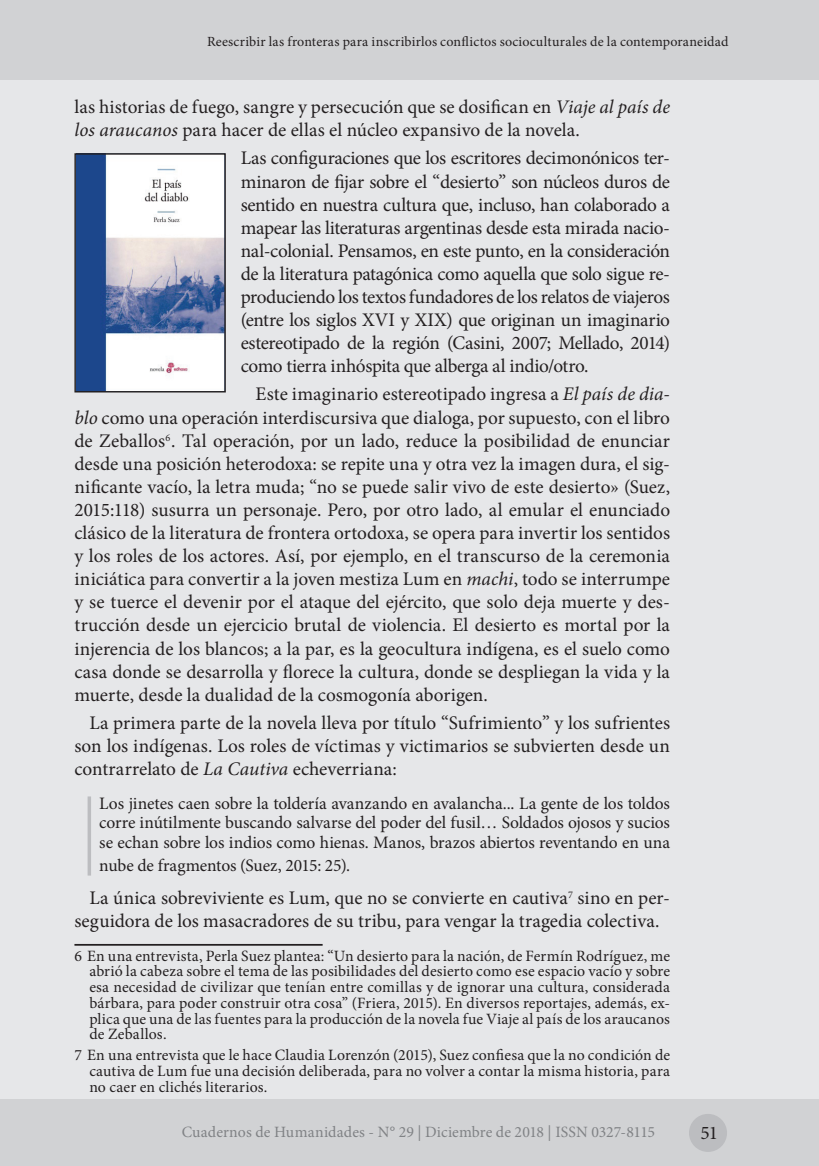
<style>
.page{position:relative;width:819px;height:1166px;background:#fff}
.page>*{position:absolute;margin:0;border:0;box-sizing:border-box;transform-origin:0 0}
.t1{font:19.25px/23.1px "Minion Pro";color:#231f20;text-align:justify}
.t2{font:17.5px/19.2px "Minion Pro";letter-spacing:-.01em;color:#231f20;text-align:justify}
.t3{font:15.75px/15.8px "Minion Pro";letter-spacing:.01em;color:#231f20;text-align:justify}
.t4{font:15.75px "Minion Pro";letter-spacing:.005em;color:#808285}
.t5{font:14px "Minion Pro";letter-spacing:.015em;color:#231f20}
.s1{font-style:italic}
</style>
<div class="page">
<div style="left:0;top:79px;width:819px;height:1027px;background:#e6e7e9"></div>
<div style="left:0;top:1099px;width:819px;height:67px;background:#d1d2d4"></div>
<div style="left:689px;top:1114px;width:38px;height:38px;background:#bcbdc0;border-radius:50%"></div>
<div style="left:0;top:0;width:819px;height:79px;background:#d1d2d4"></div>
<hr style="left:88px;top:796px;width:3px;height:79px;background:#bcbdc0">
<img style="left:76px;top:155px;width:148px;height:235px">
<div style="left:74px;top:153px;width:152px;height:239px;border:1px solid #231f20"></div>
<hr style="left:74px;top:944px;width:248px;height:2px;background:#231f20">
<p class="t5" style="left:207px;top:33px;width:523px">Reescribir las fronteras para inscribirlos conflictos socioculturales de la contemporaneidad</p>
<p class="t1" style="left:74px;top:96px;width:597px">las historias de fuego, sangre y persecución que se dosifican en <span class="s1">Viaje al país de los araucanos</span> para hacer de ellas el núcleo expansivo de la novela.</p>
<p class="t1" style="left:241px;top:147px;width:431px">Las configuraciones que los escritores decimonónicos ter&shy;minaron de fijar sobre el “desierto” son núcleos duros de sentido en nuestra cultura que, incluso, han colaborado a mapear las literaturas argentinas desde esta mirada nacio&shy;nal-colonial. Pensamos, en este punto, en la consideración de la literatura patagónica como aquella que solo sigue re&shy;produciendo los textos fundadores de los relatos de viajeros (entre los siglos XVI y XIX) que originan un imaginario estereotipado de la región (Casini, 2007; Mellado, 2014) como tierra inhóspita que alberga al indio/otro.</p>
<p class="t1" style="left:74px;top:383px;width:597px;text-indent:181px">Este imaginario estereotipado ingresa a <span class="s1">El país de dia&shy;blo</span> como una operación interdiscursiva que dialoga, por supuesto, con el libro de Zeballos<sup>6</sup>. Tal operación, por un lado, reduce la posibilidad de enunciar desde una posición heterodoxa: se repite una y otra vez la imagen dura, el sig&shy;nificante vacío, la letra muda; “no se puede salir vivo de este desierto» (Suez, 2015:118) susurra un personaje. Pero, por otro lado, al emular el enunciado clásico de la literatura de frontera ortodoxa, se opera para invertir los sentidos y los roles de los actores. Así, por ejemplo, en el transcurso de la ceremonia iniciática para convertir a la joven mestiza Lum en <span class="s1">machi</span>, todo se interrumpe y se tuerce el devenir por el ataque del ejército, que solo deja muerte y des&shy;trucción desde un ejercicio brutal de violencia. El desierto es mortal por la injerencia de los blancos; a la par, es la geocultura indígena, es el suelo como casa donde se desarrolla y florece la cultura, donde se despliegan la vida y la muerte, desde la dualidad de la cosmogonía aborigen.</p>
<p class="t1" style="left:74px;top:711px;width:597px;text-indent:15px">La primera parte de la novela lleva por título “Sufrimiento” y los sufrientes son los indígenas. Los roles de víctimas y victimarios se subvierten desde un contrarrelato de <span class="s1">La Cautiva</span> echeverriana:</p>
<p class="t2" style="left:99px;top:794px;width:572px">Los jinetes caen sobre la toldería avanzando en avalancha... La gente de los toldos corre inútilmente buscando salvarse del poder del fusil… Soldados ojosos y sucios se echan sobre los indios como hienas. Manos, brazos abiertos reventando en una</p>
<p class="t2" style="left:99px;top:855px;width:252px">nube de fragmentos (Suez, 2015: 25).</p>
<p class="t1" style="left:74px;top:886px;width:597px;text-indent:15px">La única sobreviviente es Lum, que no se convierte en cautiva<sup>7</sup> sino en per&shy;seguidora de los masacradores de su tribu, para vengar la tragedia colectiva.</p>
<p class="t3" style="left:89px;top:948px;width:582px;text-indent:-15px">6 En una entrevista, Perla Suez plantea: “Un desierto para la nación, de Fermín Rodríguez, me abrió la cabeza sobre el tema de las posibilidades del desierto como ese espacio vacío y sobre esa necesidad de civilizar que tenían entre comillas y de ignorar una cultura, considerada bárbara, para poder construir otra cosa” (Friera, 2015). En diversos reportajes, además, ex&shy;plica que una de las fuentes para la producción de la novela fue Viaje al país de los araucanos de Zeballos.</p>
<p class="t3" style="left:89px;top:1047px;width:582px;text-indent:-15px">7 En una entrevista que le hace Claudia Lorenzón (2015), Suez confiesa que la no condición de cautiva de Lum fue una decisión deliberada, para no volver a contar la misma historia, para no caer en clichés literarios.</p>
<p class="t4" style="left:182px;top:1122px;width:475px">Cuadernos de Humanidades - N° 29 | Diciembre de 2018 | ISSN 0327-8115</p>
<p class="t1" style="left:700px;top:1121px;width:19px">51</p>
</div>
